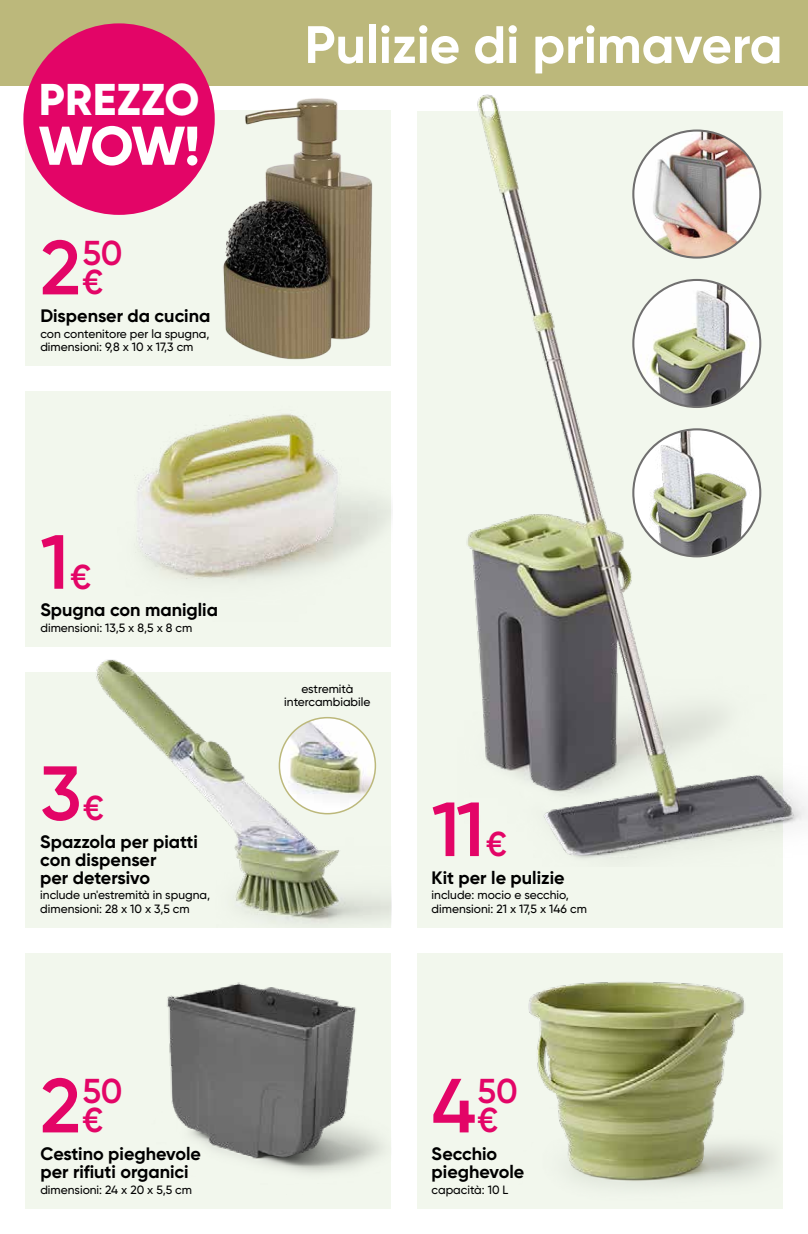
<style>
.page{position:relative;width:808px;height:1234px;background:#fff}
.page>*{position:absolute;margin:0;border:0;box-sizing:border-box;transform-origin:0 0}
.t1{font:600 76.5px "Gilroy";color:#e30567}
.t2{font:800 54.45px "Gilroy";color:#fff}
.t3{font:700 52.5px "Gilroy";color:#fff}
.t4{font:800 44.4px "Gilroy";letter-spacing:.01em;color:#fff}
.t5{font:600 34.5px/29.4px "Gilroy";color:#e30567}
.t6{font:700 18px/18px "Gilroy";color:#000}
.t7{font:500 12px/13.5px "Gilroy";color:#000}
.s1{font-size:76.5px}
.s2{font-size:34.5px}
</style>
<div class="page">
<div style="left:417px;top:111px;width:365px;height:816px;background:#f2f7ed"></div>
<div style="left:26px;top:391px;width:365px;height:255px;background:#f2f7ed"></div>
<div style="left:26px;top:111px;width:365px;height:255px;background:#f2f7ed"></div>
<div style="left:26px;top:672px;width:365px;height:255px;background:#f2f7ed"></div>
<div style="left:26px;top:952px;width:365px;height:256px;background:#f2f7ed"></div>
<div style="left:417px;top:952px;width:365px;height:256px;background:#f2f7ed"></div>
<div style="left:0;top:0;width:808px;height:85px;background:#bcb87b"></div>
<hr style="left:807px;top:0;width:1px;height:85px;background:#4684ba">
<img style="left:458px;top:82px;width:350px;height:784px">
<img style="left:96px;top:659px;width:295px;height:266px">
<img style="left:135px;top:414px;width:256px;height:167px">
<img style="left:516px;top:952px;width:266px;height:235px">
<img style="left:174px;top:71px;width:265px;height:289px">
<img style="left:167px;top:982px;width:217px;height:191px">
<div style="left:23px;top:23px;width:192px;height:192px;background:#e30567;border-radius:50%"></div>
<img style="left:633px;top:130px;width:127px;height:127px;border-radius:63px">
<img style="left:633px;top:429px;width:127px;height:127px;border-radius:63px">
<img style="left:633px;top:280px;width:127px;height:127px;border-radius:63px">
<img style="left:279px;top:717px;width:96px;height:96px;border-radius:48px">
<div style="left:279px;top:716px;width:97px;height:98px;border:2px solid #bcb87b;border-radius:50%"></div>
<h3 class="t4" style="left:39px;top:72px;width:162px">PREZZO</h3>
<h2 class="t2" style="left:39px;top:111px;width:163px">WOW!</h2>
<h3 class="t5" style="left:82px;top:238px;width:42px;text-indent:-42px"><span class="s1">2</span>50 €</h3>
<h3 class="t6" style="left:40px;top:306px;width:171px">Dispenser da cucina</h3>
<p class="t7" style="left:40px;top:326px;width:171px">con contenitore per la spugna, dimensioni: 9,8 x 10 x 17,3 cm</p>
<h3 class="t3" style="left:305px;top:12px;width:479px">Pulizie di primavera</h3>
<h1 class="t1" style="left:40px;top:514px;width:52px">1<span class="s2">€</span></h1>
<h3 class="t6" style="left:40px;top:600px;width:179px">Spugna con maniglia</h3>
<p class="t7" style="left:40px;top:620px;width:153px">dimensioni: 13,5 x 8,5 x 8 cm</p>
<h1 class="t1" style="left:40px;top:745px;width:65px">3<span class="s2">€</span></h1>
<h3 class="t6" style="left:40px;top:832px;width:159px">Spazzola per piatti con dispenser<br>per detersivo</h3>
<p class="t7" style="left:40px;top:887px;width:171px">include un'estremità in spugna, dimensioni: 28 x 10 x 3,5 cm</p>
<h3 class="t5" style="left:82px;top:1075px;width:42px;text-indent:-42px"><span class="s1">2</span>50 €</h3>
<h3 class="t6" style="left:40px;top:1144px;width:162px">Cestino pieghevole per rifiuti organici</h3>
<p class="t7" style="left:40px;top:1182px;width:153px">dimensioni: 24 x 20 x 5,5 cm</p>
<p class="t7" style="left:284px;top:681px;width:88px;text-align:center">estremità intercambiabile</p>
<h1 class="t1" style="left:432px;top:781px;width:77px">11<span class="s2">€</span></h1>
<h3 class="t6" style="left:432px;top:868px;width:134px">Kit per le pulizie</h3>
<p class="t7" style="left:432px;top:887px;width:157px">include: mocio e secchio, dimensioni: 21 x 17,5 x 146 cm</p>
<h3 class="t5" style="left:477px;top:1075px;width:42px;text-indent:-46px"><span class="s1">4</span>50 €</h3>
<h3 class="t6" style="left:432px;top:1144px;width:94px">Secchio pieghevole</h3>
<p class="t7" style="left:432px;top:1182px;width:78px">capacità: 10 L</p>
</div>
